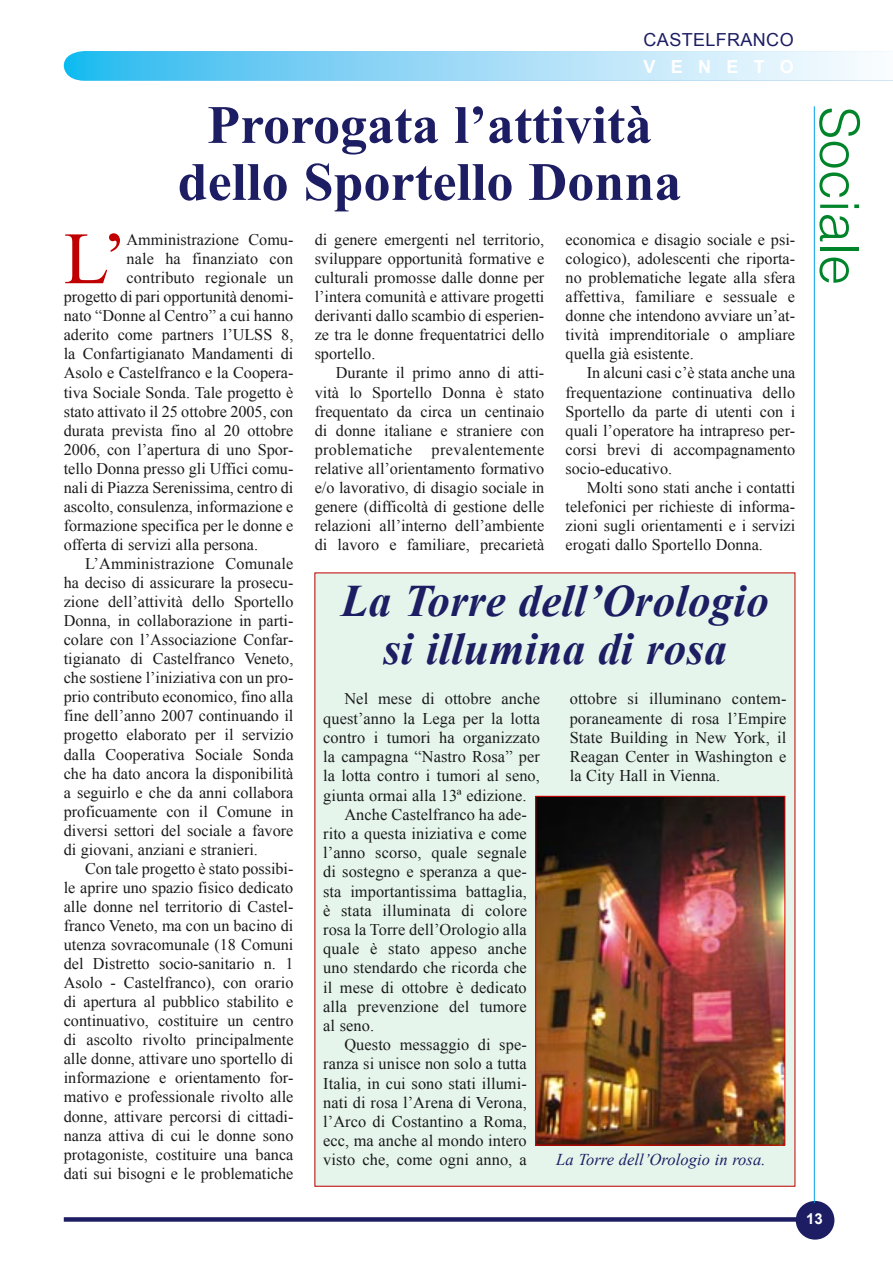
<style>
.page{position:relative;width:893px;height:1263px;background:#fff}
.page>*{position:absolute;margin:0;border:0;box-sizing:border-box;transform-origin:0 0}
.Normale{font:73.8px "Times New Roman";color:#c00000}
.Normale-2{font:700 54px "Times New Roman";color:#1d1d63}
.Normale-3{font:300 54px "Helvetica";letter-spacing:.005em;color:#00842a}
.Normale-4{font:italic 700 45px "Times New Roman";letter-spacing:.005em;color:#1d1d63}
.Normale-5{font:18px "Arial";letter-spacing:.02em;color:#1d1d63}
.Normale-6{font:700 18px "Arial";letter-spacing:.85em;color:#fff}
.Normale-7{font:italic 16.5px "Times New Roman";letter-spacing:.005em;color:#1d1d63}
.Normale-8{font:16.35px/19.2px "Times New Roman";letter-spacing:.005em;color:#1a1a1c;text-align:justify}
.Normale-9{font:16.2px/19px "Times New Roman";color:#1a1a1c;text-align:justify}
.Normale-10{font:700 15px "Arial";color:#fff}
</style>
<div class="page">
<svg style="left:64px;top:51px;width:829px;height:30px;background:#9cdbf7"></svg>
<div style="left:64px;top:1217px;width:735px;height:5px;background:#1d1d63"></div>
<div style="left:796px;top:1201px;width:38px;height:38px;background:#1d1d63;border-radius:50%"></div>
<hr style="left:814px;top:106px;width:1px;height:1097px;background:#00a3ea">
<div style="left:315px;top:573px;width:480px;height:613px;background:#e5f5eb"></div>
<img style="left:537px;top:798px;width:246px;height:345px">
<div style="left:535px;top:796px;width:250px;height:349px;border:1px solid #e20000"></div>
<p class="Normale-5" style="left:644px;top:27px;width:152px">CASTELFRANCO</p>
<p class="Normale-6" style="left:644px;top:54px;width:152px">VENETO</p>
<p class="Normale-2" style="left:207px;top:87px;width:446px">Prorogata l’attività</p>
<p class="Normale-2" style="left:178px;top:144px;width:505px">dello Sportello Donna</p>
<p class="Normale" style="left:64px;top:209px;width:64px">L’</p>
<p class="Normale-9" style="left:127px;top:230px;width:168px">Amministrazione Comu-</p>
<p class="Normale-9" style="left:127px;top:249px;width:168px">nale ha finanziato con</p>
<p class="Normale-9" style="left:127px;top:268px;width:168px">contributo regionale un</p>
<p class="Normale-9" style="left:64px;top:287px;width:231px">progetto di pari opportunità denomi-</p>
<p class="Normale-9" style="left:64px;top:306px;width:231px">nato “Donne al Centro” a cui hanno</p>
<p class="Normale-9" style="left:64px;top:325px;width:231px">aderito come partners l’ULSS 8,</p>
<p class="Normale-9" style="left:64px;top:344px;width:231px">la Confartigianato Mandamenti di</p>
<p class="Normale-9" style="left:64px;top:363px;width:231px">Asolo e Castelfranco e la Coopera-</p>
<p class="Normale-9" style="left:64px;top:382px;width:231px">tiva Sociale Sonda. Tale progetto è</p>
<p class="Normale-9" style="left:64px;top:401px;width:231px">stato attivato il 25 ottobre 2005, con</p>
<p class="Normale-9" style="left:64px;top:420px;width:231px">durata prevista fino al 20 ottobre</p>
<p class="Normale-9" style="left:64px;top:439px;width:231px">2006, con l’apertura di uno Spor-</p>
<p class="Normale-9" style="left:64px;top:458px;width:231px">tello Donna presso gli Uffici comu-</p>
<p class="Normale-9" style="left:64px;top:478px;width:231px">nali di Piazza Serenissima, centro di</p>
<p class="Normale-9" style="left:64px;top:497px;width:231px">ascolto, consulenza, informazione e</p>
<p class="Normale-9" style="left:64px;top:516px;width:231px">formazione specifica per le donne e</p>
<p class="Normale-9" style="left:64px;top:535px;width:196px">offerta di servizi alla persona.</p>
<p class="Normale-9" style="left:64px;top:554px;width:231px;text-indent:21px">L’Amministrazione Comunale ha deciso di assicurare la prosecu&shy;zione dell’attività dello Sportello Donna, in collaborazione in parti&shy;colare con l’Associazione Confar&shy;tigianato di Castelfranco Veneto, che sostiene l’iniziativa con un pro&shy;prio contributo economico, fino alla fine dell’anno 2007 continuando il progetto elaborato per il servizio dalla Cooperativa Sociale Sonda che ha dato ancora la disponibilità a seguirlo e che da anni collabora proficuamente con il Comune in diversi settori del sociale a favore di giovani, anziani e stranieri.</p>
<p class="Normale-9" style="left:64px;top:859px;width:231px;text-indent:21px">Con tale progetto è stato possibi&shy;le aprire uno spazio fisico dedicato alle donne nel territorio di Castel&shy;franco Veneto, ma con un bacino di utenza sovracomunale (18 Comuni del Distretto socio-sanitario n. 1<br>Asolo - Castelfranco), con orario di apertura al pubblico stabilito e continuativo, costituire un centro di ascolto rivolto principalmente alle donne, attivare uno sportello di informazione e orientamento for&shy;mativo e professionale rivolto alle donne, attivare percorsi di cittadi&shy;nanza attiva di cui le donne sono protagoniste, costituire una banca dati sui bisogni e le problematiche</p>
<p class="Normale-9" style="left:315px;top:230px;width:231px">di genere emergenti nel territorio, sviluppare opportunità formative e culturali promosse dalle donne per l’intera comunità e attivare progetti derivanti dallo scambio di esperien&shy;ze tra le donne frequentatrici dello sportello.</p>
<p class="Normale-9" style="left:315px;top:363px;width:231px;text-indent:21px">Durante il primo anno di atti&shy;vità lo Sportello Donna è stato frequentato da circa un centinaio di donne italiane e straniere con problematiche prevalentemente relative all’orientamento formativo e/o lavorativo, di disagio sociale in genere (difficoltà di gestione delle relazioni all’interno dell’ambiente di lavoro e familiare, precarietà</p>
<p class="Normale-9" style="left:566px;top:230px;width:231px">economica e disagio sociale e psi&shy;cologico), adolescenti che riporta&shy;no problematiche legate alla sfera affettiva, familiare e sessuale e donne che intendono avviare un’at&shy;tività imprenditoriale o ampliare quella già esistente.</p>
<p class="Normale-9" style="left:566px;top:363px;width:231px;text-indent:21px">In alcuni casi c’è stata anche una frequentazione continuativa dello Sportello da parte di utenti con i quali l’operatore ha intrapreso per&shy;corsi brevi di accompagnamento socio-educativo.</p>
<p class="Normale-9" style="left:566px;top:478px;width:231px;text-indent:21px">Molti sono stati anche i contatti telefonici per richieste di informa&shy;zioni sugli orientamenti e i servizi erogati dallo Sportello Donna.</p>
<p class="Normale-4" style="left:341px;top:570px;width:429px">La Torre dell’Orologio</p>
<p class="Normale-4" style="left:383px;top:618px;width:345px">si illumina di rosa</p>
<p class="Normale-8" style="left:323px;top:689px;width:218px;text-indent:21px">Nel mese di ottobre anche quest’anno la Lega per la lotta contro i tumori ha organizzato la campagna “Nastro Rosa” per la lotta contro i tumori al seno, giunta ormai alla 13ª edizione.</p>
<p class="Normale-8" style="left:323px;top:804px;width:205px;text-indent:21px">Anche Castelfranco ha ade&shy;rito a questa iniziativa e come l’anno scorso, quale segnale di sostegno e speranza a que&shy;sta importantissima battaglia, è stata illuminata di colore rosa la Torre dell’Orologio alla quale è stato appeso anche uno stendardo che ricorda che il mese di ottobre è dedicato alla prevenzione del tumore al seno.</p>
<p class="Normale-8" style="left:323px;top:1035px;width:205px;text-indent:21px">Questo messaggio di spe&shy;ranza si unisce non solo a tutta Italia, in cui sono stati illumi&shy;nati di rosa l’Arena di Verona, l’Arco di Costantino a Roma, ecc, ma anche al mondo intero visto che, come ogni anno, a</p>
<p class="Normale-8" style="left:570px;top:689px;width:218px">ottobre si illuminano contem&shy;poraneamente di rosa l’Empire State Building in New York, il Reagan Center in Washington e la City Hall in Vienna.</p>
<p class="Normale-7" style="left:556px;top:1148px;width:211px">La Torre dell’Orologio in rosa.</p>
<p class="Normale-3" style="left:873px;top:106px;width:180px;rotate:90deg">Sociale</p>
<p class="Normale-10" style="left:806px;top:1209px;width:18px">13</p>
</div>
